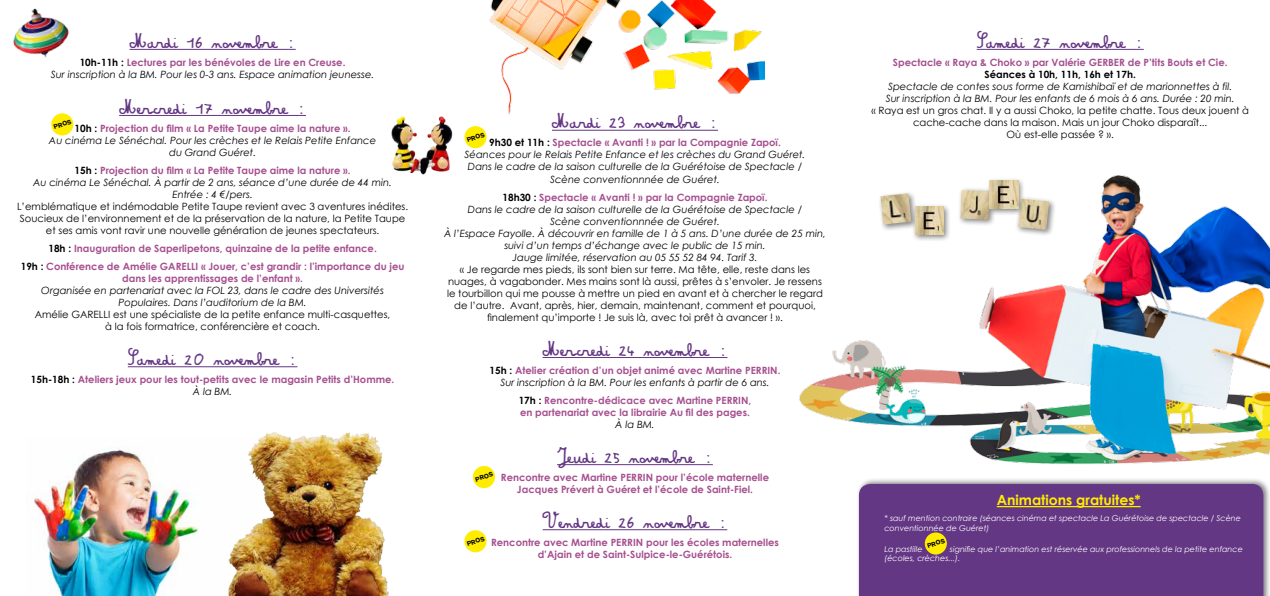
<style>
.page{position:relative;width:1270px;height:596px;background:#fff}
.page>*{position:absolute;margin:0;border:0;box-sizing:border-box;transform-origin:0 0}
.t1{font:18px "Amandine";color:#643784}
.t2{font:700 14px "Century Gothic";color:#ffed00}
.t3{font:italic 10px/12px "Century Gothic";color:#000;text-align:center}
.t4{font:10px/12px "Century Gothic";color:#000;text-align:center}
.t5{font:700 10px/12px "Century Gothic";color:#a64f8f;text-align:center}
.t6{font:700 10px "Century Gothic";color:#000}
.t7{font:italic 8px/9.6px "Century Gothic";color:#fff}
.t8{font:700 6.3px "Akzidenz Grotesk BE";color:#000}
.s1{font-weight:700;font-style:normal}
.s2{font-weight:700;font-style:normal;color:#a64f8f}
.s3{color:#000}
.s4{font-weight:400;font-style:italic;color:#000}
</style>
<div class="page">
<img style="left:391px;top:116px;width:81px;height:59px">
<img style="left:27px;top:447px;width:137px;height:148px">
<img style="left:13px;top:8px;width:56px;height:50px">
<img style="left:455px;top:0;width:309px;height:139px">
<img style="left:799px;top:175px;width:471px;height:289px">
<div style="left:877px;top:190px;width:41px;height:41px;background:#000;opacity:.5"></div>
<img style="left:880px;top:193px;width:31px;height:31px">
<div style="left:912px;top:203px;width:39px;height:39px;background:#000;opacity:.5"></div>
<img style="left:915px;top:206px;width:28px;height:29px">
<div style="left:957px;top:187px;width:40px;height:39px;background:#000;opacity:.5"></div>
<img style="left:960px;top:190px;width:30px;height:29px">
<div style="left:1015px;top:195px;width:41px;height:42px;background:#000;opacity:.5"></div>
<img style="left:1018px;top:198px;width:31px;height:32px">
<div style="left:986px;top:177px;width:40px;height:39px;background:#000;opacity:.5"></div>
<img style="left:990px;top:180px;width:28px;height:29px">
<div style="left:856px;top:477px;width:414px;height:118px;background:#000;opacity:.5"></div>
<div style="left:859px;top:483px;width:404px;height:112px;background:#643784"></div>
<img style="left:164px;top:432px;width:307px;height:163px">
<hr style="left:130px;top:49px;width:166px;height:1px;background:#643784">
<hr style="left:119px;top:115px;width:187px;height:1px;background:#643784">
<hr style="left:128px;top:366px;width:169px;height:1px;background:#643784">
<div style="left:925px;top:532px;width:22px;height:22px;background:#ffed00;border-radius:50%"></div>
<hr style="left:997px;top:505px;width:144px;height:2px;background:#ffed00">
<hr style="left:552px;top:130px;width:166px;height:1px;background:#643784">
<hr style="left:543px;top:357px;width:184px;height:1px;background:#643784">
<hr style="left:557px;top:464px;width:156px;height:1px;background:#643784">
<hr style="left:543px;top:529px;width:184px;height:1px;background:#643784">
<hr style="left:977px;top:49px;width:167px;height:1px;background:#643784">
<div style="left:464px;top:126px;width:23px;height:22px;background:#ffed00;border-radius:50%"></div>
<div style="left:464px;top:530px;width:23px;height:22px;background:#ffed00;border-radius:50%"></div>
<div style="left:51px;top:113px;width:22px;height:22px;background:#ffed00;border-radius:50%"></div>
<div style="left:473px;top:465px;width:22px;height:23px;background:#ffed00;border-radius:50%"></div>
<h1 class="t1" style="left:130px;top:29px;width:168px">Mardi 16 novembre :</h1>
<p class="t3" style="left:51px;top:56px;width:325px"><span class="s1">10h-11h :</span> <span class="s2">Lectures par les bénévoles de Lire en Creuse.<br></span>Sur inscription à la BM. Pour les 0-3 ans. Espace animation jeunesse.</p>
<h1 class="t1" style="left:119px;top:95px;width:188px">Mercredi 17 novembre :</h1>
<p class="t3" style="left:49px;top:122px;width:329px"><span class="s1">10h :</span> <span class="s2">Projection du film « La Petite Taupe aime la nature ».<br></span>Au cinéma Le Sénéchal. Pour les crèches et le Relais Petite Enfance du Grand Guéret.</p>
<p class="t3" style="left:33px;top:164px;width:360px"><span class="s1">15h :</span> <span class="s2">Projection du film « La Petite Taupe aime la nature ».<br></span>Au cinéma Le Sénéchal. À partir de 2 ans, séance d’une durée de 44 min.<br>Entrée : 4 €/pers.</p>
<p class="t4" style="left:17px;top:200px;width:393px">L’emblématique et indémodable Petite Taupe revient avec 3 aventures inédites.<br>Soucieux de l’environnement et de la préservation de la nature, la Petite Taupe et ses amis vont ravir une nouvelle génération de jeunes spectateurs.</p>
<p class="t5" style="left:21px;top:238px;width:385px;line-height:18px"><span class="s3">18h :</span> Inauguration de Saperlipetons, quinzaine de la petite enfance.<br><span class="s3">19h :</span> Conférence de Amélie GARELLI « Jouer, c’est grandir : l’importance du jeu</p>
<p class="t5" style="left:122px;top:271px;width:182px">dans les apprentissages de l’enfant ».</p>
<p class="t3" style="left:41px;top:284px;width:344px">Organisée en partenariat avec la FOL 23, dans le cadre des Universités<br>Populaires. Dans l’auditorium de la BM.</p>
<p class="t4" style="left:35px;top:308px;width:357px">Amélie GARELLI est une spécialiste de la petite enfance multi-casquettes, à la fois formatrice, conférencière et coach.</p>
<h1 class="t1" style="left:128px;top:346px;width:171px">Samedi 20 novembre :</h1>
<p class="t5" style="left:31px;top:372px;width:365px"><span class="s3">15h-18h :</span> Ateliers jeux pour les tout-petits avec le magasin Petits d’Homme.<br><span class="s4">À la BM.</span></p>
<p class="t8" style="left:53px;top:123px;width:20px;rotate:-18deg">PROS</p>
<h1 class="t1" style="left:552px;top:110px;width:168px">Mardi 23 novembre :</h1>
<p class="t3" style="left:465px;top:137px;width:342px"><span class="s1">9h30 et 11h :</span> <span class="s2">Spectacle « Avanti ! » par la Compagnie Zapoï.<br></span>Séances pour le Relais Petite Enfance et les crèches du Grand Guéret.<br>Dans le cadre de la saison culturelle de la Guérétoise de Spectacle / Scène conventionnnée de Guéret.</p>
<p class="t3" style="left:444px;top:191px;width:383px"><span class="s1">18h30 :</span> <span class="s2">Spectacle « Avanti ! » par la Compagnie Zapoï.<br></span>Dans le cadre de la saison culturelle de la Guérétoise de Spectacle /<br>Scène conventionnnée de Guéret.<br>À l’Espace Fayolle. À découvrir en famille de 1 à 5 ans. D’une durée de 25 min, suivi d’un temps d’échange avec le public de 15 min.<br>Jauge limitée, réservation au 05 55 52 84 94. Tarif 3.</p>
<p class="t4" style="left:447px;top:263px;width:377px">« Je regarde mes pieds, ils sont bien sur terre. Ma tête, elle, reste dans les nuages, à vagabonder. Mes mains sont là aussi, prêtes à s’envoler. Je ressens le tourbillon qui me pousse à mettre un pied en avant et à chercher le regard de l’autre. Avant, après, hier, demain, maintenant, comment et pourquoi, finalement qu’importe ! Je suis là, avec toi prêt à avancer ! ».</p>
<h1 class="t1" style="left:543px;top:337px;width:186px">Mercredi 24 novembre :</h1>
<p class="t3" style="left:489px;top:364px;width:292px"><span class="s1">15h :</span> <span class="s2">Atelier création d’un objet animé avec Martine PERRIN.<br></span>Sur inscription à la BM. Pour les enfants à partir de 6 ans.</p>
<p class="t5" style="left:519px;top:393px;width:234px;text-align:left"><span class="s3">17h :</span> Rencontre-dédicace avec Martine PERRIN, en partenariat avec la librairie Au fil des pages.</p>
<p class="t3" style="left:615px;top:418px;width:41px">À la BM.</p>
<h1 class="t1" style="left:557px;top:444px;width:157px">Jeudi 25 novembre :</h1>
<p class="t5" style="left:501px;top:470px;width:270px">Rencontre avec Martine PERRIN pour l’école maternelle<br>Jacques Prévert à Guéret et l’école de Saint-Fiel.</p>
<h1 class="t1" style="left:543px;top:509px;width:186px">Vendredi 26 novembre :</h1>
<p class="t5" style="left:491px;top:535px;width:289px">Rencontre avec Martine PERRIN pour les écoles maternelles d’Ajain et de Saint-Sulpice-le-Guérétois.</p>
<p class="t8" style="left:466px;top:136px;width:20px;rotate:-18deg">PROS</p>
<p class="t8" style="left:474px;top:476px;width:20px;rotate:-18deg">PROS</p>
<p class="t8" style="left:466px;top:540px;width:20px;rotate:-18deg">PROS</p>
<h1 class="t1" style="left:977px;top:29px;width:169px">Samedi 27 novembre :</h1>
<p class="t5" style="left:893px;top:55px;width:336px">Spectacle « Raya &amp; Choko » par Valérie GERBER de P’tits Bouts et Cie.</p>
<p class="t6" style="left:984px;top:66px;width:153px">Séances à 10h, 11h, 16h et 17h.</p>
<p class="t3" style="left:886px;top:80px;width:351px;text-align:left">Spectacle de contes sous forme de Kamishibaï et de marionnettes à fil.<br>Sur inscription à la BM. Pour les enfants de 6 mois à 6 ans. Durée : 20 min.</p>
<p class="t4" style="left:871px;top:104px;width:379px">« Raya est un gros chat. Il y a aussi Choko, la petite chatte. Tous deux jouent à cache-cache dans la maison. Mais un jour Choko disparaît...<br>Où est-elle passée ? ».</p>
<h2 class="t2" style="left:997px;top:489px;width:145px">Animations gratuites*</h2>
<p class="t7" style="left:884px;top:513px;width:358px">* sauf mention contraire (séances cinéma et spectacle La Guérétoise de spectacle / Scène conventionnée de Guéret)</p>
<p class="t8" style="left:926px;top:542px;width:20px;rotate:-18deg">PROS</p>
<p class="t7" style="left:884px;top:543px;width:360px;text-indent:66px">signifie que l’animation est réservée aux professionnels de la petite enfance (écoles, crèches...).</p>
<p class="t7" style="left:884px;top:543px;width:40px">La pastille</p>
</div>
